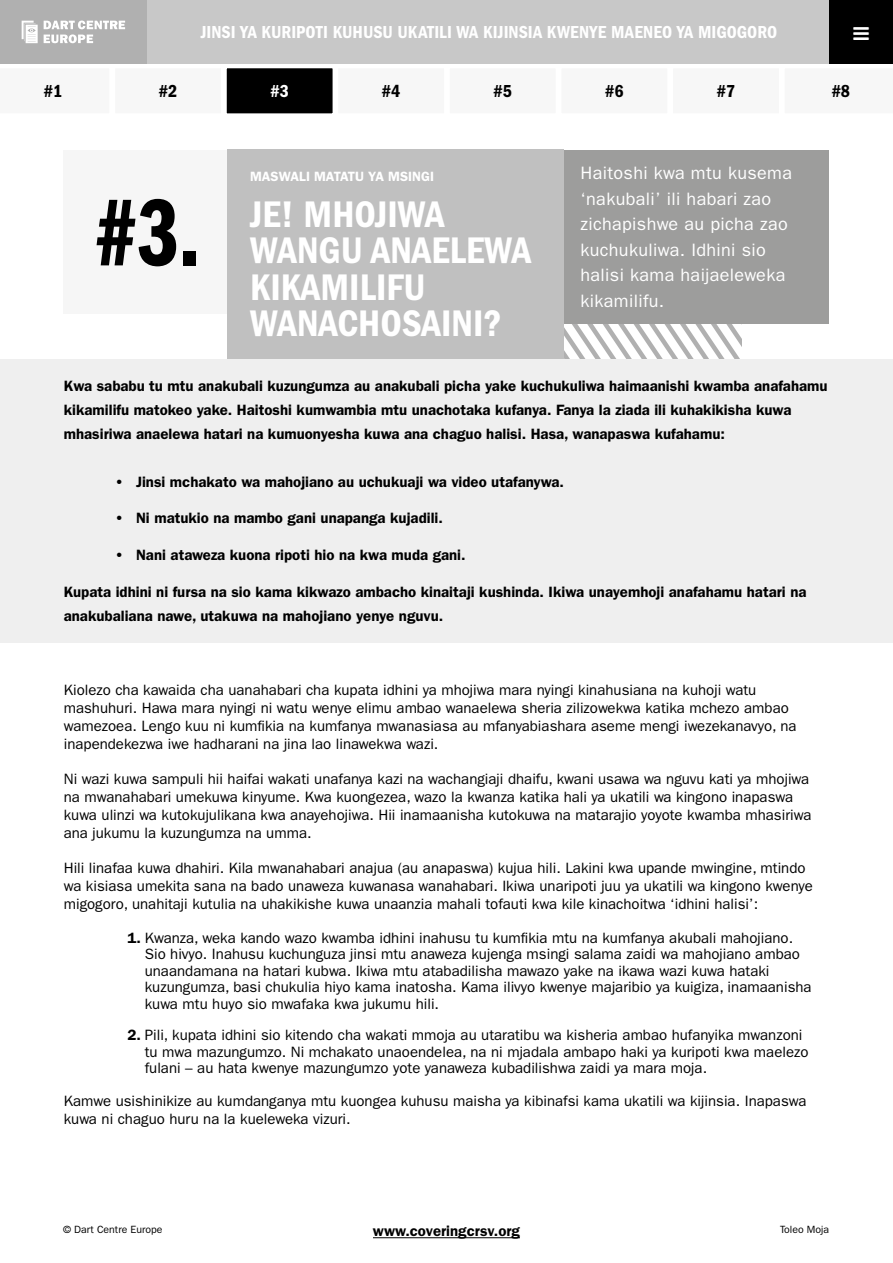
<style>
.page{position:relative;width:893px;height:1263px;background:#fff}
.page>*{position:absolute;margin:0;border:0;box-sizing:border-box;transform-origin:0 0}
.t1{font:98.25px "ITC Franklin Gothic Std Dm Cp";color:#000}
.t2{font:38.25px/36.5px "ITC Franklin Gothic Std Dm Cd";color:#fff}
.t3{font:18px/25.5px "ITC Franklin Gothic Std";letter-spacing:.02em;color:#fff}
.t4{font:18px "ITC Franklin Gothic Std Dm Cd";color:#fff}
.t5{font:18px "ITC Franklin Gothic Std Dm Cd";color:#000}
.t6{font:15px/18px "ITC Franklin Gothic Std";color:#000}
.t7{font:600 15px/24px "ITC Franklin Gothic Std";color:#000}
.t8{font:600 13.5px "ITC Franklin Gothic Std";color:#fff}
.t9{font:10.5px "ITC Franklin Gothic Std";color:#000}
.s1{font-weight:600}
</style>
<div class="page">
<svg style="left:563px;top:324px;width:178px;height:35px"></svg>
<div style="left:563px;top:150px;width:266px;height:174px;background:#9d9d9c"></div>
<div style="left:336px;top:66px;width:110px;height:50px;background:#f7f7f7"></div>
<div style="left:671px;top:66px;width:110px;height:50px;background:#f7f7f7"></div>
<div style="left:113px;top:66px;width:110px;height:50px;background:#f7f7f7"></div>
<div style="left:448px;top:66px;width:110px;height:50px;background:#f7f7f7"></div>
<div style="left:224px;top:66px;width:111px;height:50px;background:#000"></div>
<div style="left:222px;top:64px;width:115px;height:54px;border:4px solid #fff"></div>
<div style="left:559px;top:66px;width:110px;height:50px;background:#f7f7f7"></div>
<div style="left:227px;top:150px;width:336px;height:209px;background:#c0c0c0"></div>
<div style="left:63px;top:150px;width:164px;height:164px;background:#f6f6f6"></div>
<div style="left:0;top:359px;width:893px;height:283px;background:#efefef"></div>
<hr style="left:373px;top:1237px;width:147px;height:1px;background:#000">
<div style="left:0;top:0;width:893px;height:64px;background:#c8c8c8"></div>
<div style="left:0;top:0;width:147px;height:64px;background:#b0b0b0"></div>
<svg style="left:44px;top:21px;width:81px;height:22px"></svg>
<svg style="left:22px;top:21px;width:16px;height:22px"></svg>
<div style="left:829px;top:0;width:64px;height:64px;background:#000"></div>
<p class="t4" style="left:201px;top:22px;width:578px">JINSI YA KURIPOTI KUHUSU UKATILI WA KIJINSIA KWENYE MAENEO YA MIGOGORO</p>
<p class="t5" style="left:44px;top:81px;width:20px">#1</p>
<p class="t5" style="left:159px;top:81px;width:20px">#2</p>
<p class="t4" style="left:270px;top:81px;width:20px">#3</p>
<p class="t5" style="left:382px;top:81px;width:20px">#4</p>
<p class="t5" style="left:494px;top:81px;width:20px">#5</p>
<p class="t5" style="left:605px;top:81px;width:20px">#6</p>
<p class="t5" style="left:717px;top:81px;width:20px">#7</p>
<p class="t5" style="left:832px;top:81px;width:20px">#8</p>
<h1 class="t1" style="left:95px;top:179px;width:107px">#3.</h1>
<p class="t8" style="left:250px;top:169px;width:186px">MASWALI MATATU YA MSINGI</p>
<h2 class="t2" style="left:250px;top:196px;width:283px">JE! MHOJIWA<br>WANGU ANAELEWA<br>KIKAMILIFU<br>WANACHOSAINI?</h2>
<p class="t3" style="left:580px;top:160px;width:213px">Haitoshi kwa mtu kusema ‘nakubali’ ili habari zao zichapishwe au picha zao kuchukuliwa. Idhini sio halisi kama haijaeleweka kikamilifu.</p>
<p class="t7" style="left:64px;top:373px;width:765px">Kwa sababu tu mtu anakubali kuzungumza au anakubali picha yake kuchukuliwa haimaanishi kwamba anafahamu kikamilifu matokeo yake. Haitoshi kumwambia mtu unachotaka kufanya. Fanya la ziada ili kuhakikisha kuwa mhasiriwa anaelewa hatari na kumuonyesha kuwa ana chaguo halisi. Hasa, wanapaswa kufahamu:</p>
<p class="t7" style="left:115px;top:469px;width:451px">• Jinsi mchakato wa mahojiano au uchukuaji wa video utafanywa.</p>
<p class="t7" style="left:115px;top:506px;width:330px">• Ni matukio na mambo gani unapanga kujadili.</p>
<p class="t7" style="left:115px;top:543px;width:352px">• Nani ataweza kuona ripoti hio na kwa muda gani.</p>
<p class="t7" style="left:64px;top:580px;width:744px">Kupata idhini ni fursa na sio kama kikwazo ambacho kinaitaji kushinda. Ikiwa unayemhoji anafahamu hatari na anakubaliana nawe, utakuwa na mahojiano yenye nguvu.</p>
<p class="t6" style="left:64px;top:681px;width:734px">Kiolezo cha kawaida cha uanahabari cha kupata idhini ya mhojiwa mara nyingi kinahusiana na kuhoji watu mashuhuri. Hawa mara nyingi ni watu wenye elimu ambao wanaelewa sheria zilizowekwa katika mchezo ambao wamezoea. Lengo kuu ni kumfikia na kumfanya mwanasiasa au mfanyabiashara aseme mengi iwezekanavyo, na inapendekezwa iwe hadharani na jina lao linawekwa wazi.</p>
<p class="t6" style="left:64px;top:770px;width:749px">Ni wazi kuwa sampuli hii haifai wakati unafanya kazi na wachangiaji dhaifu, kwani usawa wa nguvu kati ya mhojiwa na mwanahabari umekuwa kinyume. Kwa kuongezea, wazo la kwanza katika hali ya ukatili wa kingono inapaswa kuwa ulinzi wa kutokujulikana kwa anayehojiwa. Hii inamaanisha kutokuwa na matarajio yoyote kwamba mhasiriwa ana jukumu la kuzungumza na umma.</p>
<p class="t6" style="left:64px;top:859px;width:750px">Hili linafaa kuwa dhahiri. Kila mwanahabari anajua (au anapaswa) kujua hili. Lakini kwa upande mwingine, mtindo wa kisiasa umekita sana na bado unaweza kuwanasa wanahabari. Ikiwa unaripoti juu ya ukatili wa kingono kwenye migogoro, unahitaji kutulia na uhakikishe kuwa unaanzia mahali tofauti kwa kile kinachoitwa ‘idhini halisi’:</p>
<p class="t6" style="left:145px;top:929px;width:668px;line-height:16.5px;text-indent:-17px"><span class="s1">1.</span> Kwanza, weka kando wazo kwamba idhini inahusu tu kumfikia mtu na kumfanya akubali mahojiano.<br>Sio hivyo. Inahusu kuchunguza jinsi mtu anaweza kujenga msingi salama zaidi wa mahojiano ambao unaandamana na hatari kubwa. Ikiwa mtu atabadilisha mawazo yake na ikawa wazi kuwa hataki kuzungumza, basi chukulia hiyo kama inatosha. Kama ilivyo kwenye majaribio ya kuigiza, inamaanisha kuwa mtu huyo sio mwafaka kwa jukumu hili.</p>
<p class="t6" style="left:145px;top:1027px;width:665px;line-height:16.5px;text-indent:-17px"><span class="s1">2.</span> Pili, kupata idhini sio kitendo cha wakati mmoja au utaratibu wa kisheria ambao hufanyika mwanzoni tu mwa mazungumzo. Ni mchakato unaoendelea, na ni mjadala ambapo haki ya kuripoti kwa maelezo fulani – au hata kwenye mazungumzo yote yanaweza kubadilishwa zaidi ya mara moja.</p>
<p class="t6" style="left:64px;top:1092px;width:744px">Kamwe usishinikize au kumdanganya mtu kuongea kuhusu maisha ya kibinafsi kama ukatili wa kijinsia. Inapaswa kuwa ni chaguo huru na la kueleweka vizuri.</p>
<p class="t7" style="left:373px;top:1219px;width:148px">www.coveringcrsv.org</p>
<p class="t9" style="left:63px;top:1224px;width:101px">© Dart Centre Europe</p>
<p class="t9" style="left:780px;top:1224px;width:51px">Toleo Moja</p>
</div>
